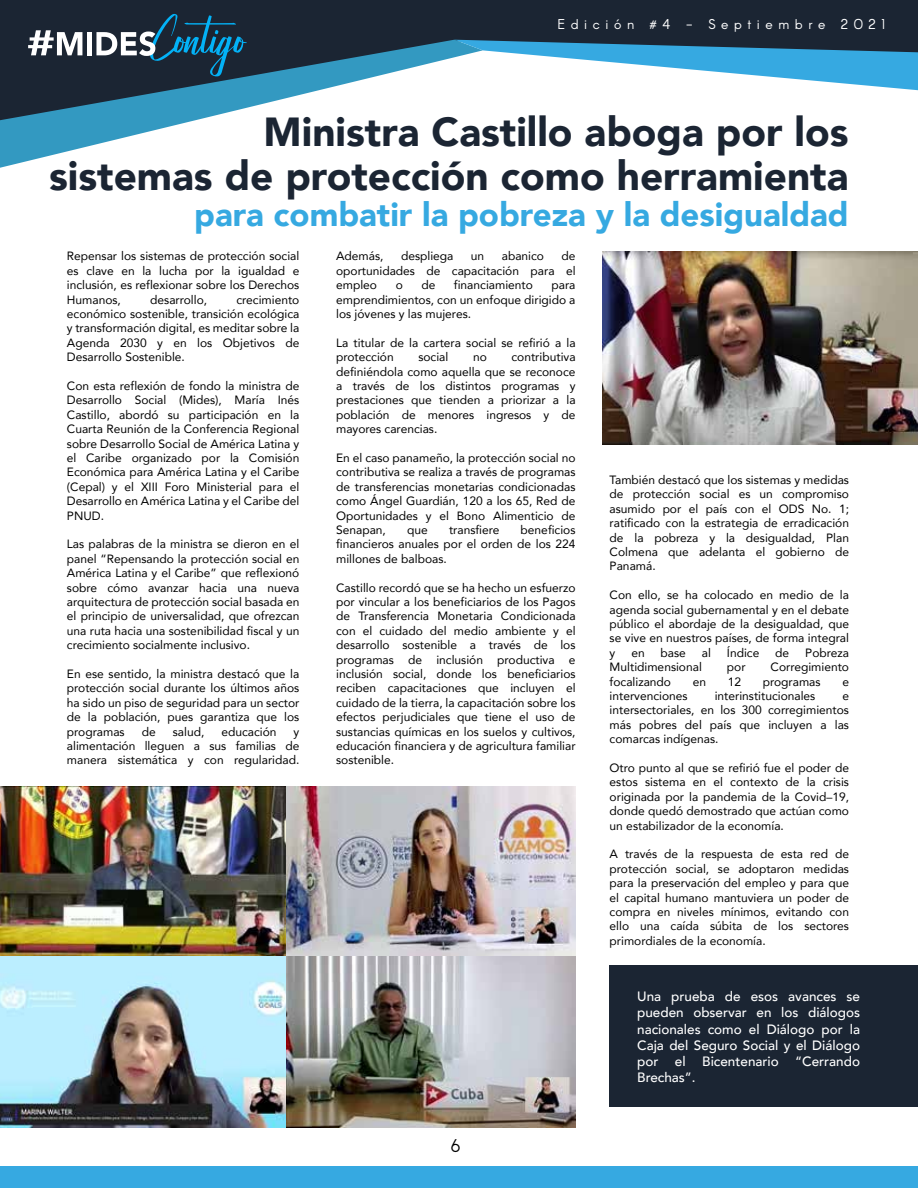
<style>
.page{position:relative;width:918px;height:1188px;background:#fff}
.page>*{position:absolute;margin:0;border:0;box-sizing:border-box;transform-origin:0 0}
.t1{font:900 40.5px/43.5px "Avenir";color:#1b2533;text-align:right}
.t2{font:900 33px "Avenir";color:#36a9e1}
.t3{font:18px "Arcon";color:#000}
.t4{font:13.95px "Arcon";letter-spacing:.4em;color:#fff}
.t5{font:500 13.5px/16.2px "Avenir";color:#fff;text-align:justify}
.t6{font:12px/14.4px "Avenir";color:#000;text-align:justify}
</style>
<div class="page">
<div style="left:610px;top:965px;width:308px;height:142px;background:#1b2533"></div>
<div style="left:0;top:0;width:918px;height:91px;background:#1b2533"></div>
<svg style="left:0;top:40px;width:483px;height:128px"></svg>
<svg style="left:454px;top:40px;width:464px;height:50px"></svg>
<div style="left:87px;top:32px;width:5px;height:23px;background:#fff"></div>
<svg style="left:96px;top:14px;width:151px;height:63px;background:#2b475a"></svg>
<svg style="left:28px;top:30px;width:54px;height:25px"></svg>
<div style="left:0;top:1166px;width:918px;height:22px;background:#36a9e1"></div>
<img style="left:602px;top:252px;width:316px;height:192px">
<img style="left:0;top:787px;width:575px;height:340px">
<p class="t4" style="left:557px;top:15px;width:329px">Edición #4 - Septiembre 2021</p>
<h1 class="t1" style="left:49px;top:109px;width:801px">Ministra Castillo aboga por los<br>sistemas de protección como herramienta</h1>
<h2 class="t2" style="left:194px;top:187px;width:656px">para combatir la pobreza y la desigualdad</h2>
<p class="t6" style="left:67px;top:249px;width:234px">Repensar los sistemas de protección social es clave en la lucha por la igualdad e inclusión, es reflexionar sobre los Derechos Humanos,</p>
<p class="t6" style="left:336px;top:249px;width:49px">Además,</p>
<p class="t6" style="left:401px;top:249px;width:54px">despliega</p>
<p class="t6" style="left:471px;top:249px;width:15px">un</p>
<p class="t6" style="left:502px;top:249px;width:44px">abanico</p>
<p class="t6" style="left:336px;top:249px;width:241px;text-indent:225px">de oportunidades de capacitación para el empleo</p>
<p class="t6" style="left:396px;top:277px;width:9px">o</p>
<p class="t6" style="left:421px;top:277px;width:16px">de</p>
<p class="t6" style="left:454px;top:277px;width:80px">financiamiento</p>
<p class="t6" style="left:336px;top:277px;width:241px;text-indent:215px">para emprendimientos, con un enfoque dirigido a los jóvenes y las mujeres.</p>
<p class="t6" style="left:336px;top:335px;width:241px">La titular de la cartera social se refirió a la protección</p>
<p class="t6" style="left:150px;top:292px;width:58px">desarrollo,</p>
<p class="t6" style="left:67px;top:292px;width:234px;text-indent:170px">crecimiento económico sostenible, transición ecológica y transformación digital, es meditar sobre la Agenda 2030 y en los Objetivos de Desarrollo Sostenible.</p>
<p class="t6" style="left:67px;top:378px;width:234px">Con esta reflexión de fondo la ministra de Desarrollo Social (Mides), María Inés Castillo, abordó su participación en la Cuarta Reunión de la Conferencia Regional sobre Desarrollo Social de América Latina y el Caribe organizado por la Comisión Económica para América Latina y el Caribe (Cepal) y el XIII Foro Ministerial para el Desarrollo en América Latina y el Caribe del PNUD.</p>
<p class="t6" style="left:67px;top:537px;width:234px">Las palabras de la ministra se dieron en el panel “Repensando la protección social en América Latina y el Caribe” que reflexionó sobre cómo avanzar hacia una nueva arquitectura de protección social basada en el principio de universalidad, que ofrezcan una ruta hacia una sostenibilidad fiscal y un crecimiento socialmente inclusivo.</p>
<p class="t6" style="left:67px;top:666px;width:234px">En ese sentido, la ministra destacó que la protección social durante los últimos años ha sido un piso de seguridad para un sector de la población, pues garantiza que los programas</p>
<p class="t6" style="left:336px;top:349px;width:241px;text-indent:175px">contributiva definiéndola como aquella que se reconoce a través de los distintos programas y prestaciones que tienden a priorizar a la población de menores ingresos y de mayores carencias.</p>
<p class="t6" style="left:336px;top:450px;width:241px">En el caso panameño, la protección social no contributiva se realiza a través de programas de transferencias monetarias condicionadas como Ángel Guardián, 120 a los 65, Red de Oportunidades y el Bono Alimenticio de Senapan,</p>
<p class="t6" style="left:418px;top:349px;width:32px">social</p>
<p class="t6" style="left:473px;top:349px;width:15px">no</p>
<p class="t6" style="left:610px;top:472px;width:241px">También destacó que los sistemas y medidas de protección social es un compromiso asumido por el país con el ODS No. 1; ratificado con la estrategia de erradicación de la pobreza y la desigualdad, Plan Colmena que adelanta el gobierno de Panamá.</p>
<p class="t6" style="left:610px;top:588px;width:241px">Con ello, se ha colocado en medio de la agenda social gubernamental y en el debate público el abordaje de la desigualdad, que se vive en nuestros países, de forma integral y</p>
<p class="t6" style="left:336px;top:522px;width:241px;text-indent:184px">beneficios financieros anuales por el orden de los 224 millones de balboas.</p>
<p class="t6" style="left:336px;top:580px;width:241px">Castillo recordó que se ha hecho un esfuerzo por vincular a los beneficiarios de los Pagos de Transferencia Monetaria Condicionada con el cuidado del medio ambiente y el desarrollo sostenible a través de los programas de inclusión productiva e inclusión social, donde los beneficiarios reciben capacitaciones que incluyen el cuidado de la tierra, la capacitación sobre los efectos perjudiciales que tiene el uso de sustancias químicas en los suelos y cultivos, educación financiera y de agricultura familiar sostenible.</p>
<p class="t6" style="left:407px;top:522px;width:22px">que</p>
<p class="t6" style="left:449px;top:522px;width:52px">transfiere</p>
<p class="t6" style="left:631px;top:645px;width:15px">en</p>
<p class="t6" style="left:661px;top:645px;width:27px">base</p>
<p class="t6" style="left:702px;top:645px;width:11px">al</p>
<p class="t6" style="left:727px;top:645px;width:34px">Índice</p>
<p class="t6" style="left:775px;top:645px;width:16px">de</p>
<p class="t6" style="left:805px;top:645px;width:45px">Pobreza</p>
<p class="t6" style="left:610px;top:660px;width:94px">Multidimensional</p>
<p class="t6" style="left:727px;top:660px;width:20px">por</p>
<p class="t6" style="left:771px;top:660px;width:80px">Corregimiento</p>
<p class="t6" style="left:610px;top:674px;width:63px">focalizando</p>
<p class="t6" style="left:693px;top:674px;width:15px">en</p>
<p class="t6" style="left:728px;top:674px;width:15px">12</p>
<p class="t6" style="left:763px;top:674px;width:59px">programas</p>
<p class="t6" style="left:842px;top:674px;width:8px">e</p>
<p class="t6" style="left:610px;top:688px;width:80px">intervenciones</p>
<p class="t6" style="left:715px;top:688px;width:102px">interinstitucionales</p>
<p class="t6" style="left:610px;top:688px;width:241px;text-indent:233px">e intersectoriales, en los 300 corregimientos más pobres del país que incluyen a las comarcas indígenas.</p>
<p class="t6" style="left:610px;top:760px;width:241px">Otro punto al que se refirió fue el poder de estos sistema en el contexto de la crisis originada por la pandemia de la Covid–19, donde quedó demostrado que actúan como un estabilizador de la economía.</p>
<p class="t6" style="left:610px;top:847px;width:241px">A través de la respuesta de esta red de protección social, se adoptaron medidas para la preservación del empleo y para que el capital humano mantuviera un poder de compra en niveles mínimos, evitando con ello una caída súbita de los sectores primordiales de la economía.</p>
<p class="t6" style="left:142px;top:724px;width:16px">de</p>
<p class="t6" style="left:173px;top:724px;width:33px">salud,</p>
<p class="t6" style="left:221px;top:724px;width:57px">educación</p>
<p class="t6" style="left:67px;top:724px;width:234px;text-indent:227px">y alimentación lleguen a sus familias de manera sistemática y con regularidad.</p>
<h3 class="t3" style="left:451px;top:1134px;width:11px">6</h3>
<p class="t5" style="left:637px;top:988px;width:224px">Una prueba de esos avances se pueden observar en los diálogos nacionales como el Diálogo por la Caja del Seguro Social y el Diálogo por el Bicentenario “Cerrando Brechas”.</p>
</div>
